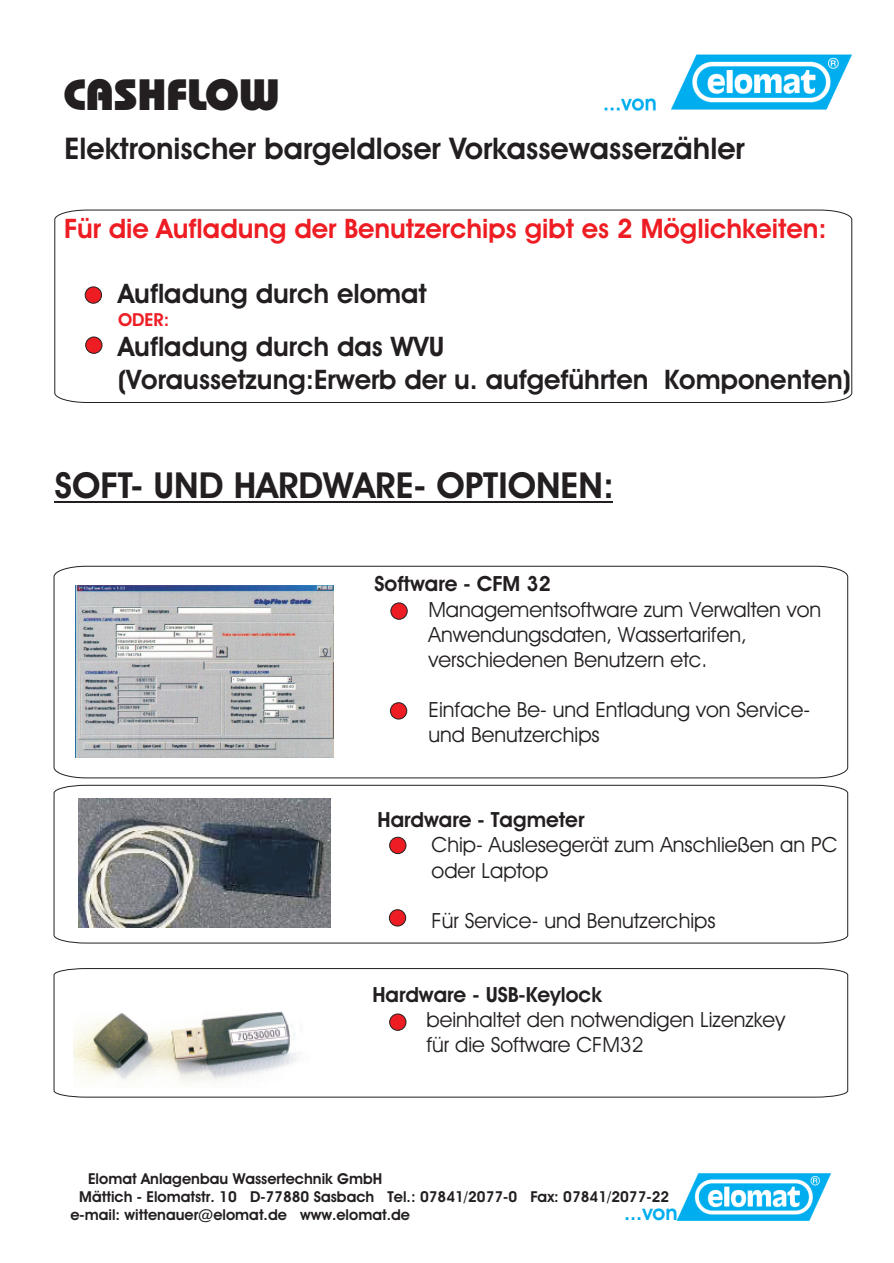
<style>
.page{position:relative;width:894px;height:1263px;background:#fff}
.page>*{position:absolute;margin:0;border:0;box-sizing:border-box;transform-origin:0 0}
.t1{font:43.95px "Bauhaus Hv BT";color:#231f20}
.t2{font:700 36px "Avant Garde Bk BT";color:#231f20}
.t3{font:700 30px "Avant Garde Bk BT";color:#231f20}
.t4{font:700 27px/53.7px "Avant Garde Bk BT";color:#231f20}
.t5{font:700 27px "Avant Garde Bk BT";color:#ee1d23}
.t6{font:21px/25.2px "Avant Garde Bk BT";color:#231f20}
.t7{font:700 21px "Avant Garde Bk BT";color:#231f20}
.t8{font:700 21px "Avant Garde Bk BT";color:#00aeef}
.t9{font:700 18px "Avant Garde Bk BT";color:#ee1d23}
.t10{font:700 15.15px "Avant Garde Bk BT";color:#231f20}
</style>
<div class="page">
<svg style="left:54px;top:968px;width:794px;height:129px"></svg>
<svg style="left:54px;top:785px;width:794px;height:158px"></svg>
<svg style="left:54px;top:566px;width:794px;height:212px"></svg>
<svg style="left:54px;top:210px;width:798px;height:193px"></svg>
<img style="left:676px;top:1173px;width:156px;height:48px">
<img style="left:75px;top:586px;width:259px;height:172px">
<img style="left:79px;top:798px;width:251px;height:130px">
<img style="left:671px;top:54px;width:181px;height:56px">
<div style="left:86px;top:337px;width:16px;height:17px;background:#ee1d23;border:1px solid #231f20;border-radius:50%"></div>
<div style="left:391px;top:603px;width:16px;height:16px;background:#ee1d23;border:1px solid #231f20;border-radius:50%"></div>
<div style="left:390px;top:703px;width:17px;height:16px;background:#ee1d23;border:1px solid #231f20;border-radius:50%"></div>
<div style="left:389px;top:837px;width:17px;height:17px;background:#ee1d23;border:1px solid #231f20;border-radius:50%"></div>
<div style="left:389px;top:910px;width:17px;height:16px;background:#ee1d23;border:1px solid #231f20;border-radius:50%"></div>
<div style="left:389px;top:1014px;width:17px;height:17px;background:#ee1d23;border:1px solid #231f20;border-radius:50%"></div>
<img style="left:73px;top:981px;width:238px;height:107px">
<div style="left:85px;top:287px;width:17px;height:16px;background:#ee1d23;border:1px solid #231f20;border-radius:50%"></div>
<hr style="left:55px;top:501px;width:558px;height:1px;background:#231f20">
<img style="left:604px;top:98px;width:52px;height:13px">
<h1 class="t1" style="left:63px;top:77px;width:218px">CASHFLOW</h1>
<h3 class="t3" style="left:65px;top:136px;width:681px">Elektronischer bargeldloser Vorkassewasserzähler</h3>
<p class="t5" style="left:64px;top:218px;width:764px">Für die Aufladung der Benutzerchips gibt es 2 Möglichkeiten:</p>
<p class="t4" style="left:118px;top:269px;width:328px">Aufladung durch elomat<br>Aufladung durch das WVU</p>
<p class="t4" style="left:118px;top:355px;width:734px">(Voraussetzung:Erwerb der u. aufgeführten Komponenten)</p>
<p class="t9" style="left:118px;top:313px;width:53px">ODER:</p>
<h2 class="t2" style="left:55px;top:470px;width:561px">SOFT- UND HARDWARE- OPTIONEN:</h2>
<p class="t7" style="left:375px;top:575px;width:178px">Software - CFM 32</p>
<p class="t6" style="left:429px;top:599px;width:394px">Managementsoftware zum Verwalten von<br>Anwendungsdaten, Wassertarifen, verschiedenen Benutzern etc.</p>
<p class="t6" style="left:429px;top:699px;width:383px">Einfache Be- und Entladung von Service&shy;und Benutzerchips</p>
<p class="t7" style="left:378px;top:811px;width:208px">Hardware - Tagmeter</p>
<p class="t6" style="left:432px;top:834px;width:407px">Chip- Auslesegerät zum Anschließen an PC oder Laptop</p>
<p class="t6" style="left:432px;top:910px;width:286px">Für Service- und Benutzerchips</p>
<p class="t7" style="left:372px;top:986px;width:231px">Hardware - USB-Keylock</p>
<p class="t6" style="left:426px;top:1009px;width:360px">beinhaltet den notwendigen Lizenzkey für die Software CFM32</p>
<p class="t10" style="left:88px;top:1173px;width:296px">Elomat Anlagenbau Wassertechnik GmbH</p>
<p class="t10" style="left:79px;top:1191px;width:591px">Mättich - Elomatstr. 10 D-77880 Sasbach Tel.: 07841/2077-0 Fax: 07841/2077-22</p>
<p class="t10" style="left:70px;top:1209px;width:341px">e-mail: wittenauer@elomat.de www.elomat.de</p>
<p class="t8" style="left:624px;top:1204px;width:55px">...von</p>
</div>
